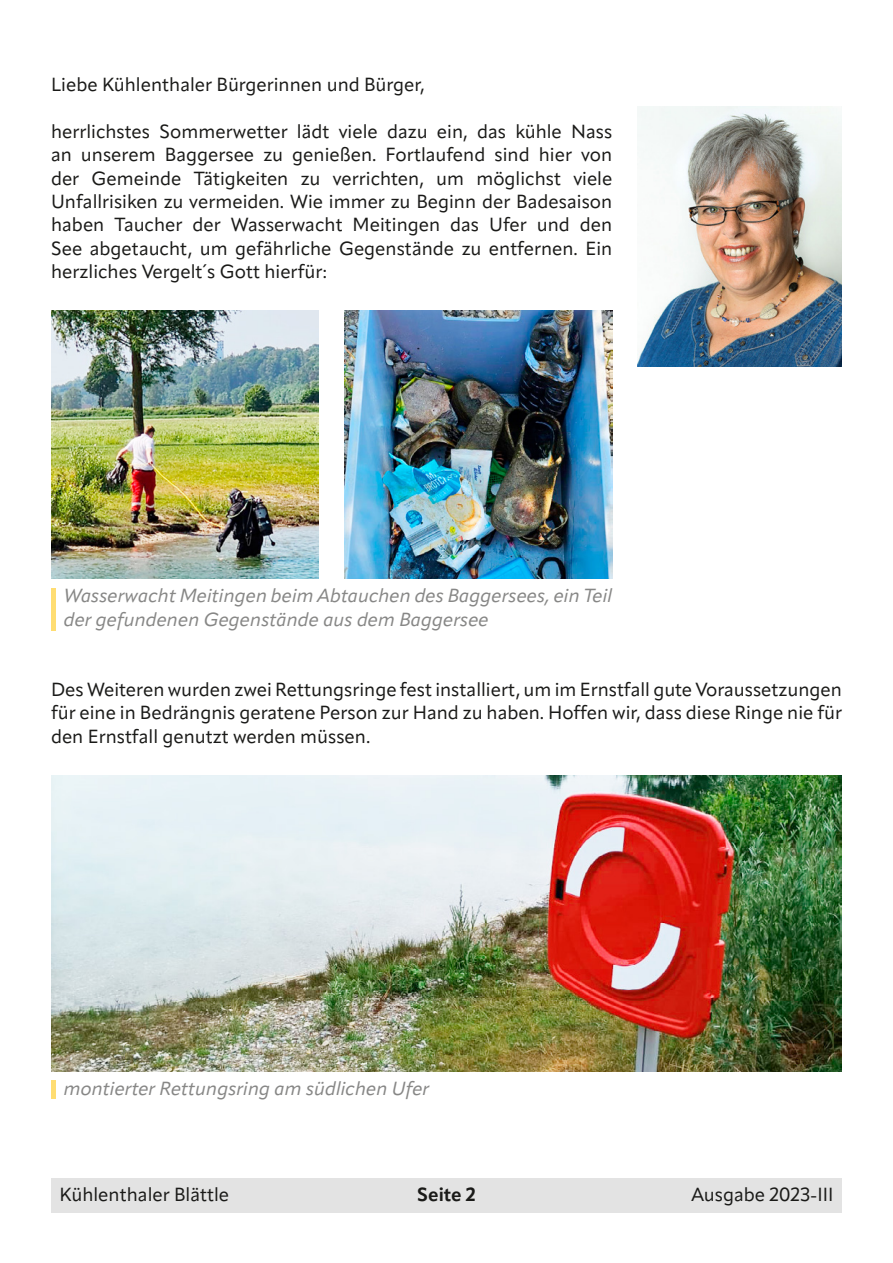
<style>
.page{position:relative;width:893px;height:1263px;background:#fff}
.page>*{position:absolute;margin:0;border:0;box-sizing:border-box;transform-origin:0 0}
.t1{font:18.75px/23.4px "Apparat";color:#1a1a18;text-align:justify}
.Bildunterschrift{font:italic 18.75px/23.4px "Apparat";color:#878786}
.t2{font:700 18.75px "Apparat";color:#1a1a18}
</style>
<div class="page">
<div style="left:51px;top:1178px;width:791px;height:34px;background:#e3e3e3"></div>
<hr style="left:51px;top:588px;width:4px;height:42px;background:#ffdd72">
<hr style="left:51px;top:1080px;width:4px;height:19px;background:#ffdd72">
<img style="left:51px;top:311px;width:268px;height:268px">
<img style="left:344px;top:311px;width:268px;height:268px">
<img style="left:51px;top:775px;width:791px;height:296px">
<img style="left:638px;top:106px;width:204px;height:261px">
<p class="t1" style="left:51px;top:73px;width:375px">Liebe Kühlenthaler Bürgerinnen und Bürger,</p>
<p class="t1" style="left:51px;top:119px;width:563px">herrlichstes Sommerwetter lädt viele dazu ein, das kühle Nass an unserem Baggersee zu genießen. Fortlaufend sind hier von der Gemeinde Tätigkeiten zu verrichten, um möglichst viele Unfallrisiken zu vermeiden. Wie immer zu Beginn der Badesaison haben Taucher der Wasserwacht Meitingen das Ufer und den See abgetaucht, um gefährliche Gegenstände zu entfernen. Ein herzliches Vergelt´s Gott hierfür:</p>
<p class="Bildunterschrift" style="left:64px;top:584px;width:550px">Wasserwacht Meitingen beim Abtauchen des Baggersees, ein Teil der gefundenen Gegenstände aus dem Baggersee</p>
<p class="t1" style="left:51px;top:678px;width:792px">Des Weiteren wurden zwei Rettungsringe fest installiert, um im Ernstfall gute Voraussetzungen für eine in Bedrängnis geratene Person zur Hand zu haben. Hoffen wir, dass diese Ringe nie für den Ernstfall genutzt werden müssen.</p>
<p class="Bildunterschrift" style="left:64px;top:1076px;width:367px">montierter Rettungsring am südlichen Ufer</p>
<p class="t1" style="left:60px;top:1183px;width:171px">Kühlenthaler Blättle</p>
<p class="t2" style="left:417px;top:1183px;width:60px">Seite 2</p>
<p class="t1" style="left:691px;top:1183px;width:144px">Ausgabe 2023-III</p>
</div>
